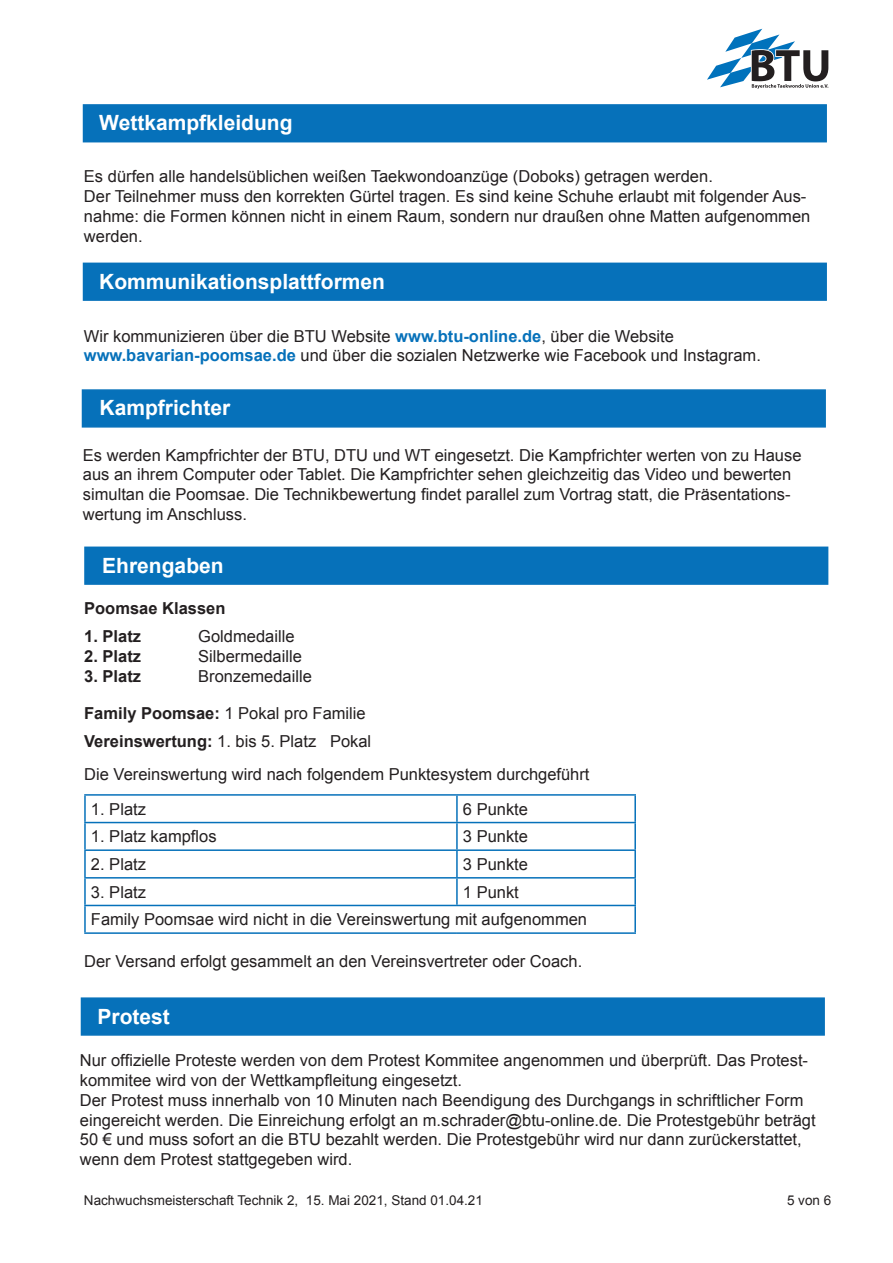
<style>
.page{position:relative;width:893px;height:1263px;background:#fff}
.page>*{position:absolute;margin:0;border:0;box-sizing:border-box;transform-origin:0 0}
.t1{font:700 21px "Arial";color:#fff}
.t2{font:16.5px/19.8px "Arial";color:#231f20}
.t3{font:700 16.5px "Arial";color:#231f20}
.t4{font:13.5px "Arial";color:#231f20}
.s1{font-weight:700;color:#0671ba}
.s2{font-weight:700}
</style>
<div class="page">
<div style="left:81px;top:997px;width:744px;height:39px;background:#0671ba;border:2px solid #0671ba"></div>
<div style="left:83px;top:104px;width:744px;height:38px;background:#0671ba;border:2px solid #0671ba"></div>
<div style="left:83px;top:263px;width:744px;height:38px;background:#0671ba;border:2px solid #0671ba"></div>
<div style="left:82px;top:389px;width:744px;height:39px;background:#0671ba;border:2px solid #0671ba"></div>
<div style="left:84px;top:546px;width:744px;height:39px;background:#0671ba;border:2px solid #0671ba"></div>
<hr style="left:84px;top:794px;width:373px;height:2px;background:#0671ba">
<hr style="left:84px;top:796px;width:2px;height:26px;background:#0671ba">
<hr style="left:457px;top:794px;width:179px;height:2px;background:#0671ba">
<hr style="left:456px;top:796px;width:2px;height:26px;background:#0671ba">
<hr style="left:634px;top:796px;width:2px;height:26px;background:#0671ba">
<hr style="left:84px;top:822px;width:373px;height:1px;background:#0671ba">
<hr style="left:84px;top:823px;width:2px;height:26px;background:#0671ba">
<hr style="left:457px;top:822px;width:179px;height:1px;background:#0671ba">
<hr style="left:456px;top:823px;width:2px;height:26px;background:#0671ba">
<hr style="left:634px;top:823px;width:2px;height:26px;background:#0671ba">
<hr style="left:84px;top:849px;width:373px;height:2px;background:#0671ba">
<hr style="left:84px;top:851px;width:2px;height:26px;background:#0671ba">
<hr style="left:457px;top:849px;width:179px;height:2px;background:#0671ba">
<hr style="left:456px;top:851px;width:2px;height:26px;background:#0671ba">
<hr style="left:634px;top:851px;width:2px;height:26px;background:#0671ba">
<hr style="left:84px;top:877px;width:373px;height:1px;background:#0671ba">
<hr style="left:84px;top:878px;width:2px;height:27px;background:#0671ba">
<hr style="left:457px;top:877px;width:179px;height:1px;background:#0671ba">
<hr style="left:456px;top:878px;width:2px;height:27px;background:#0671ba">
<hr style="left:634px;top:878px;width:2px;height:27px;background:#0671ba">
<hr style="left:84px;top:905px;width:373px;height:1px;background:#0671ba">
<hr style="left:84px;top:906px;width:2px;height:26px;background:#0671ba">
<hr style="left:457px;top:905px;width:179px;height:1px;background:#0671ba">
<hr style="left:634px;top:906px;width:2px;height:26px;background:#0671ba">
<hr style="left:84px;top:932px;width:373px;height:2px;background:#0671ba">
<hr style="left:457px;top:932px;width:179px;height:2px;background:#0671ba">
<svg style="left:707px;top:29px;width:121px;height:60px"></svg>
<p class="t1" style="left:99px;top:109px;width:195px">Wettkampfkleidung</p>
<p class="t2" style="left:84px;top:167px;width:630px">Es dürfen alle handelsüblichen weißen Taekwondoanzüge (Doboks) getragen werden.</p>
<p class="t2" style="left:84px;top:186px;width:728px">Der Teilnehmer muss den korrekten Gürtel tragen. Es sind keine Schuhe erlaubt mit folgender Aus&shy;nahme: die Formen können nicht in einem Raum, sondern nur draußen ohne Matten aufgenommen werden.</p>
<p class="t1" style="left:99px;top:267px;width:287px">Kommunikationsplattformen</p>
<p class="t2" style="left:84px;top:326px;width:679px">Wir kommunizieren über die BTU Website <span class="s1">www.btu-online.de</span>, über die Website <span class="s1">www.bavarian-poomsae.de</span> und über die sozialen Netzwerke wie Facebook und Instagram.</p>
<p class="t1" style="left:100px;top:394px;width:132px">Kampfrichter</p>
<p class="t2" style="left:83px;top:445px;width:720px">Es werden Kampfrichter der BTU, DTU und WT eingesetzt. Die Kampfrichter werten von zu Hause aus an ihrem Computer oder Tablet. Die Kampfrichter sehen gleichzeitig das Video und bewerten simultan die Poomsae. Die Technikbewertung findet parallel zum Vortrag statt, die Präsentations&shy;wertung im Anschluss.</p>
<p class="t1" style="left:102px;top:551px;width:123px">Ehrengaben</p>
<p class="t3" style="left:84px;top:597px;width:143px">Poomsae Klassen</p>
<p class="t3" style="left:84px;top:626px;width:58px">1. Platz</p>
<p class="t2" style="left:198px;top:627px;width:98px">Goldmedaille</p>
<p class="t3" style="left:84px;top:645px;width:58px">2. Platz</p>
<p class="t2" style="left:198px;top:647px;width:105px">Silbermedaille</p>
<p class="t3" style="left:84px;top:665px;width:58px">3. Platz</p>
<p class="t2" style="left:198px;top:666px;width:115px">Bronzemedaille</p>
<p class="t2" style="left:84px;top:703px;width:283px"><span class="s2">Family Poomsae:</span> 1 Pokal pro Familie</p>
<p class="t2" style="left:84px;top:731px;width:289px"><span class="s2">Vereinswertung:</span> 1. bis 5. Platz Pokal</p>
<p class="t2" style="left:84px;top:764px;width:507px">Die Vereinswertung wird nach folgendem Punktesystem durchgeführt</p>
<p class="t2" style="left:91px;top:799px;width:57px">1. Platz</p>
<p class="t2" style="left:463px;top:799px;width:67px">6 Punkte</p>
<p class="t2" style="left:91px;top:827px;width:127px">1. Platz kampflos</p>
<p class="t2" style="left:463px;top:827px;width:67px">3 Punkte</p>
<p class="t2" style="left:91px;top:854px;width:57px">2. Platz</p>
<p class="t2" style="left:463px;top:854px;width:67px">3 Punkte</p>
<p class="t2" style="left:91px;top:882px;width:57px">3. Platz</p>
<p class="t2" style="left:463px;top:882px;width:57px">1 Punkt</p>
<p class="t2" style="left:91px;top:910px;width:498px">Family Poomsae wird nicht in die Vereinswertung mit aufgenommen</p>
<p class="t2" style="left:84px;top:952px;width:499px">Der Versand erfolgt gesammelt an den Vereinsvertreter oder Coach.</p>
<p class="t1" style="left:97px;top:1002px;width:74px">Protest</p>
<p class="t2" style="left:80px;top:1050px;width:730px">Nur offizielle Proteste werden von dem Protest Kommitee angenommen und überprüft. Das Protest&shy;kommitee wird von der Wettkampfleitung eingesetzt.</p>
<p class="t2" style="left:80px;top:1090px;width:737px">Der Protest muss innerhalb von 10 Minuten nach Beendigung des Durchgangs in schriftlicher Form eingereicht werden. Die Einreichung erfolgt an m.schrader@btu-online.de. Die Protestgebühr beträgt 50 € und muss sofort an die BTU bezahlt werden. Die Protestgebühr wird nur dann zurückerstattet, wenn dem Protest stattgegeben wird.</p>
<p class="t4" style="left:84px;top:1191px;width:400px">Nachwuchsmeisterschaft Technik 2, 15. Mai 2021, Stand 01.04.21</p>
<p class="t4" style="left:787px;top:1191px;width:46px">5 von 6</p>
</div>
